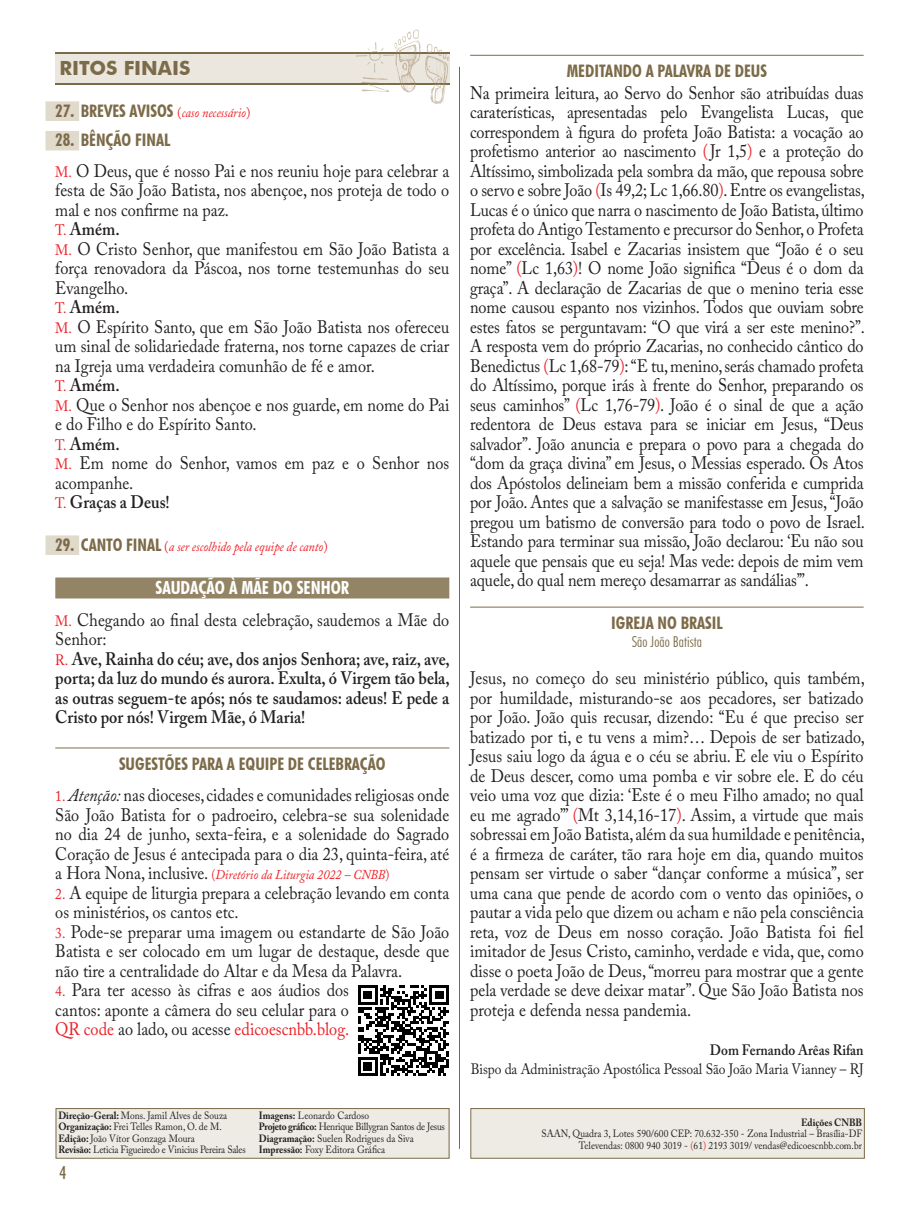
<style>
.page{position:relative;width:919px;height:1217px;background:#fff}
.page>*{position:absolute;margin:0;border:0;box-sizing:border-box;transform-origin:0 0}
.t1{font:700 19.5px "Futura BT";color:#7c6b49}
.t2{font:18px/19.5px "Adobe Caslon Pro";color:#231f20;text-align:justify;scale:.9 1}
.t3{font:600 18px/19.5px "Adobe Caslon Pro";color:#231f20;scale:.9 1}
.t4{font:700 condensed 18px "Futura BT";color:#fff}
.t5{font:500 condensed 18px "Futura BT";color:#7c6b49}
.t6{font:700 condensed 17.25px "Futura BT";color:#7c6b49}
.t7{font:15px "Adobe Caslon Pro";letter-spacing:-.005em;color:#231f20;scale:.9 1}
.t8{font:600 15px "Adobe Caslon Pro";color:#231f20;scale:.9 1}
.t9{font:300 condensed 15px "Futura BT";color:#7c6b49}
.t10{font:italic 13.5px "Adobe Caslon Pro";color:#ee1d23;scale:.9 1}
.t11{font:10.5px/11.6px "Adobe Caslon Pro";color:#231f20;scale:.9 1}
.t12{font:700 10.5px "Adobe Caslon Pro";color:#231f20;scale:.9 1}
.s1{font-family:"Adobe Caslon Pro";font-weight:400;font-stretch:normal;font-size:13.5px;color:#ee1d23}
.s2{font-family:"Adobe Caslon Pro";font-weight:400;font-style:italic;font-stretch:normal;font-size:13.5px;color:#ee1d23}
.s3{font-size:15px;color:#ee1d23}
.s4{font-weight:600}
.s5{font-family:"Futura BT";font-weight:700;font-style:normal;font-stretch:condensed;font-size:17.25px;color:#7c6b49}
.s6{font-style:normal}
.s7{font-weight:400;font-size:15px;color:#ee1d23}
.s8{font-weight:400}
.s9{font-style:italic}
.s10{font-style:normal;font-size:18px;color:#231f20}
.s11{color:#ee1d23}
.s12{font-weight:700}
</style>
<div class="page">
<hr style="left:459px;top:67px;width:1px;height:1081px;background:#7c6b49">
<div style="left:55px;top:53px;width:394px;height:30px;background:#ebe7de"></div>
<hr style="left:55px;top:52px;width:394px;height:2px;background:#7c6b49">
<hr style="left:55px;top:83px;width:394px;height:1px;background:#7c6b49">
<div style="left:45px;top:101px;width:34px;height:20px;background:#e0dacd"></div>
<div style="left:45px;top:131px;width:34px;height:19px;background:#e0dacd"></div>
<div style="left:45px;top:535px;width:34px;height:20px;background:#e0dacd"></div>
<div style="left:55px;top:577px;width:394px;height:21px;background:#938465"></div>
<hr style="left:55px;top:747px;width:394px;height:1px;background:#7c6b49">
<hr style="left:470px;top:55px;width:393px;height:1px;background:#7c6b49">
<hr style="left:470px;top:606px;width:393px;height:1px;background:#7c6b49">
<div style="left:56px;top:1108px;width:393px;height:49px;background:#edebe4"></div>
<div style="left:56px;top:1107px;width:393px;height:51px;border:1px solid #7c6b49"></div>
<div style="left:471px;top:1108px;width:393px;height:49px;background:#edebe4"></div>
<div style="left:470px;top:1107px;width:394px;height:51px;border:1px solid #7c6b49"></div>
<svg style="left:358px;top:985px;width:91px;height:90px"></svg>
<svg style="left:356px;top:30px;width:93px;height:74px"></svg>
<p class="t1" style="left:60px;top:56px;width:132px">RITOS FINAIS</p>
<p class="t6" style="left:55px;top:100px;width:197px">27. BREVES AVISOS <span class="s1">(</span><span class="s2">caso necessário</span><span class="s1">)</span></p>
<p class="t6" style="left:55px;top:130px;width:116px">28. BÊNÇÃO FINAL</p>
<p class="t2" style="left:55px;top:163px;width:439px;text-align:left"><span class="s3">M.</span> O Deus, que é nosso Pai e nos reuniu hoje para celebrar a festa de São João Batista, nos abençoe, nos proteja de todo o mal e nos confirme na paz.<br><span class="s3">T.</span> <span class="s4">Amém.<br></span><span class="s3">M.</span> O Cristo Senhor, que manifestou em São João Batista a força renovadora da Páscoa, nos torne testemunhas do seu Evangelho.<br><span class="s3">T.</span> <span class="s4">Amém.<br></span><span class="s3">M.</span> O Espírito Santo, que em São João Batista nos ofereceu um sinal de solidariedade fraterna, nos torne capazes de criar na Igreja uma verdadeira comunhão de fé e amor.<br><span class="s3">T.</span> <span class="s4">Amém.<br></span><span class="s3">M.</span> Que o Senhor nos abençoe e nos guarde, em nome do Pai e do Filho e do Espírito Santo.<br><span class="s3">T.</span> <span class="s4">Amém.<br></span><span class="s3">M.</span> Em nome do Senhor, vamos em paz e o Senhor nos acompanhe.<br><span class="s3">T.</span> <span class="s4">Graças a Deus!</span></p>
<p class="t10" style="left:55px;top:540px;width:304px"><span class="s5">29. CANTO FINAL</span> <span class="s6">(</span>a ser escolhido pela equipe de canto<span class="s6">)</span></p>
<p class="t4" style="left:155px;top:576px;width:195px">SAUDAÇÃO À MÃE DO SENHOR</p>
<p class="t3" style="left:55px;top:611px;width:440px"><span class="s7">M.</span> <span class="s8">Chegando ao final desta celebração, saudemos a Mãe do Senhor:<br></span><span class="s7">R.</span> Ave, Rainha do céu; ave, dos anjos Senhora; ave, raiz, ave, porta; da luz do mundo és aurora. Exulta, ó Virgem tão bela, as outras seguem-te após; nós te saudamos: adeus! E pede a Cristo por nós! Virgem Mãe, ó Maria!</p>
<p class="t6" style="left:119px;top:752px;width:268px">SUGESTÕES PARA A EQUIPE DE CELEBRAÇÃO</p>
<p class="t2" style="left:55px;top:787px;width:439px"><span class="s3">1.</span> <span class="s9">Atenção:</span> nas dioceses, cidades e comunidades religiosas onde São João Batista for o padroeiro, celebra-se sua solenidade no dia 24 de junho, sexta-feira, e a solenidade do Sagrado Coração de Jesus é antecipada para o dia 23, quinta-feira, até</p>
<p class="t10" style="left:55px;top:869px;width:373px"><span class="s10">a Hora Nona, inclusive.</span> <span class="s6">(</span>Diretório da Liturgia 2022 – CNBB<span class="s6">)</span></p>
<p class="t2" style="left:55px;top:884px;width:439px"><span class="s3">2.</span> A equipe de liturgia prepara a celebração levando em conta os ministérios, os cantos etc.</p>
<p class="t2" style="left:55px;top:923px;width:439px"><span class="s3">3.</span> Pode-se preparar uma imagem ou estandarte de São João Batista e ser colocado em um lugar de destaque, desde que não tire a centralidade do Altar e da Mesa da Palavra.</p>
<p class="t2" style="left:55px;top:982px;width:328px"><span class="s3">4.</span> Para ter acesso às cifras e aos áudios dos cantos: aponte a câmera do seu celular para o <span class="s11">QR code</span> ao lado, ou acesse <span class="s11">edicoescnbb.blog.</span></p>
<p class="t6" style="left:566px;top:60px;width:202px">MEDITANDO A PALAVRA DE DEUS</p>
<p class="t2" style="left:470px;top:85px;width:440px">Na primeira leitura, ao Servo do Senhor são atribuídas duas caraterísticas, apresentadas pelo Evangelista Lucas, que correspondem à figura do profeta João Batista: a vocação ao profetismo anterior ao nascimento <span class="s11">(</span>Jr 1,5<span class="s11">)</span> e a proteção do Altíssimo, simbolizada pela sombra da mão, que repousa sobre o servo e sobre João <span class="s11">(</span>Is 49,2; Lc 1,66.80<span class="s11">)</span>. Entre os evangelistas, Lucas é o único que narra o nascimento de João Batista, último profeta do Antigo Testamento e precursor do Senhor, o Profeta por excelência. Isabel e Zacarias insistem que “João é o seu nome” <span class="s11">(</span>Lc 1,63<span class="s11">)</span>! O nome João significa “Deus é o dom da graça”. A declaração de Zacarias de que o menino teria esse nome causou espanto nos vizinhos. Todos que ouviam sobre estes fatos se perguntavam: “O que virá a ser este menino?”.<br>A resposta vem do próprio Zacarias, no conhecido cântico do Benedictus <span class="s11">(</span>Lc 1,68-79<span class="s11">)</span>: “E tu, menino, serás chamado profeta do Altíssimo, porque irás à frente do Senhor, preparando os seus caminhos” <span class="s11">(</span>Lc 1,76-79<span class="s11">)</span>. João é o sinal de que a ação redentora de Deus estava para se iniciar em Jesus, “Deus salvador”. João anuncia e prepara o povo para a chegada do “dom da graça divina” em Jesus, o Messias esperado. Os Atos dos Apóstolos delineiam bem a missão conferida e cumprida por João. Antes que a salvação se manifestasse em Jesus, “João pregou um batismo de conversão para todo o povo de Israel.<br>Estando para terminar sua missão, João declarou: ‘Eu não sou aquele que pensais que eu seja! Mas vede: depois de mim vem aquele, do qual nem mereço desamarrar as sandálias’”.</p>
<p class="t6" style="left:611px;top:612px;width:113px">IGREJA NO BRASIL</p>
<p class="t9" style="left:631px;top:632px;width:72px">São João Batista</p>
<p class="t2" style="left:470px;top:670px;width:440px">Jesus, no começo do seu ministério público, quis também, por humildade, misturando-se aos pecadores, ser batizado por João. João quis recusar, dizendo: “Eu é que preciso ser batizado por ti, e tu vens a mim?… Depois de ser batizado, Jesus saiu logo da água e o céu se abriu. E ele viu o Espírito de Deus descer, como uma pomba e vir sobre ele. E do céu veio uma voz que dizia: ‘Este é o meu Filho amado; no qual eu me agrado’” <span class="s11">(</span>Mt 3,14,16-17<span class="s11">)</span>. Assim, a virtude que mais sobressai em João Batista, além da sua humildade e penitência, é a firmeza de caráter, tão rara hoje em dia, quando muitos pensam ser virtude o saber “dançar conforme a música”, ser uma cana que pende de acordo com o vento das opiniões, o pautar a vida pelo que dizem ou acham e não pela consciência reta, voz de Deus em nosso coração. João Batista foi fiel imitador de Jesus Cristo, caminho, verdade e vida, que, como disse o poeta João de Deus, “morreu para mostrar que a gente pela verdade se deve deixar matar”. Que São João Batista nos proteja e defenda nessa pandemia.</p>
<p class="t8" style="left:709px;top:1043px;width:172px">Dom Fernando Arêas Rifan</p>
<p class="t7" style="left:470px;top:1063px;width:438px">Bispo da Administração Apostólica Pessoal São João Maria Vianney – RJ</p>
<p class="t11" style="left:58px;top:1110px;width:210px"><span class="s12">Direção-Geral:</span> Mons. Jamil Alves de Souza <span class="s12">Organização:</span> Frei Telles Ramon, O. de M.<br><span class="s12">Edição:</span> João Vítor Gonzaga Moura<br><span class="s12">Revisão:</span> Leticia Figueiredo e Vinicius Pereira Sales</p>
<p class="t11" style="left:259px;top:1110px;width:208px"><span class="s12">Imagens:</span> Leonardo Cardoso<br><span class="s12">Projeto gráfico:</span> Henrique Billygran Santos de Jesus <span class="s12">Diagramação:</span> Suelen Rodrigues da Siva <span class="s12">Impressão:</span> Foxy Editora Gráfica</p>
<p class="t12" style="left:801px;top:1117px;width:69px">Edições CNBB</p>
<p class="t11" style="left:541px;top:1128px;width:357px;text-align:right">SAAN, Quadra 3, Lotes 590/600 CEP: 70.632-350 - Zona Industrial – Brasília-DF<br>Televendas: 0800 940 3019 - <span class="s11">(</span>61<span class="s11">)</span> 2193 3019/ vendas@edicoescnbb.com.br</p>
<p class="t5" style="left:60px;top:1161px;width:8px">4</p>
</div>
